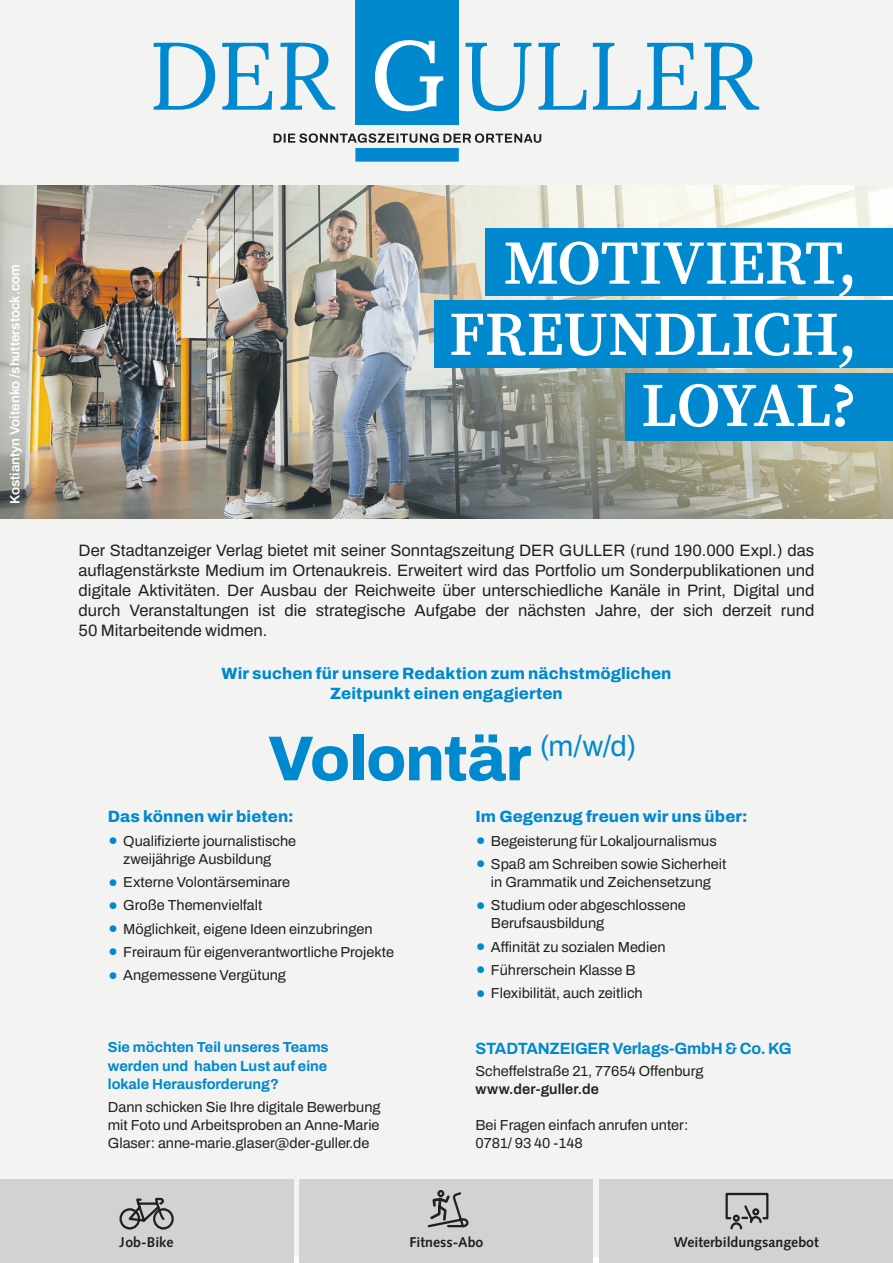
<style>
.page{position:relative;width:893px;height:1263px;background:#fff}
.page>*{position:absolute;margin:0;border:0;box-sizing:border-box;transform-origin:0 0}
.t1{font:800 63.45px "Archivo";letter-spacing:-.02em;color:#0089cf}
.t2{font:600 62.1px/71.2px "Source Serif Pro";letter-spacing:-.01em;color:#fff;text-align:right}
.t3{font:16.5px/20px "Archivo";color:#231f20;text-align:justify}
.t4{font:800 16.35px/20px "Archivo";letter-spacing:.005em;color:#0089cf;text-align:center}
.t5{font:700 16.35px "Archivo";letter-spacing:-.015em;color:#0089cf}
.t6{font:14.55px/18.1px "Archivo";color:#231f20}
.t7{font:700 14.55px/18.1px "Archivo";color:#0089cf;text-align:justify}
.t8{font:600 14.55px "Archivo";letter-spacing:.005em;color:#231f20}
.t9{font:700 14.1px "Syntax";color:#231f20}
.t10{font:600 13.5px "Archivo";color:#fff}
.s1{font-size:27.15px;color:#0089cf}
</style>
<div class="page">
<div style="left:0;top:0;width:893px;height:1256px;background:#f3f3f1"></div>
<div style="left:355px;top:148px;width:104px;height:14px;background:#0089cf"></div>
<div style="left:355px;top:0;width:104px;height:125px;background:#0089cf"></div>
<svg style="left:274px;top:133px;width:267px;height:10px"></svg>
<svg style="left:465px;top:43px;width:294px;height:68px"></svg>
<svg style="left:375px;top:40px;width:68px;height:71px"></svg>
<svg style="left:154px;top:43px;width:181px;height:67px"></svg>
<img style="left:0;top:185px;width:893px;height:333px">
<div style="left:485px;top:228px;width:408px;height:68px;background:#0089cf"></div>
<div style="left:435px;top:301px;width:458px;height:67px;background:#0089cf"></div>
<div style="left:625px;top:373px;width:268px;height:67px;background:#0089cf"></div>
<div style="left:0;top:1179px;width:293px;height:84px;background:#d1d2d4"></div>
<svg style="left:119px;top:1197px;width:55px;height:33px"></svg>
<div style="left:300px;top:1179px;width:293px;height:84px;background:#d1d2d4"></div>
<svg style="left:427px;top:1190px;width:42px;height:38px"></svg>
<div style="left:600px;top:1179px;width:293px;height:84px;background:#d1d2d4"></div>
<svg style="left:725px;top:1192px;width:43px;height:37px"></svg>
<p class="t10" style="left:5px;top:504px;width:241px;rotate:-90deg">Kostiantyn Voitenko /shutterstock.com</p>
<h2 class="t2" style="left:449px;top:227px;width:409px">MOTIVIERT,<br>FREUNDLICH,<br>LOYAL?</h2>
<p class="t3" style="left:79px;top:540px;width:737px">Der Stadtanzeiger Verlag bietet mit seiner Sonntagszeitung DER GULLER (rund 190.000 Expl.) das auflagenstärkste Medium im Ortenaukreis. Erweitert wird das Portfolio um Sonderpublikationen und digitale Aktivitäten. Der Ausbau der Reichweite über unterschiedliche Kanäle in Print, Digital und durch Veranstaltungen ist die strategische Aufgabe der nächsten Jahre, der sich derzeit rund 50 Mitarbeitende widmen.</p>
<p class="t4" style="left:222px;top:664px;width:451px">Wir suchen für unsere Redaktion zum nächstmöglichen<br>Zeitpunkt einen engagierten</p>
<h1 class="t1" style="left:268px;top:711px;width:370px">Volontär <sup>(m/w/d)</sup></h1>
<p class="t4" style="left:108px;top:807px;width:187px">Das können wir bieten:</p>
<p class="t6" style="left:123px;top:831px;width:174px;text-indent:-15px"><span class="s1">•</span> Qualifizierte journalistische zweijährige Ausbildung</p>
<p class="t6" style="left:108px;top:873px;width:184px"><span class="s1">•</span> Externe Volontärseminare</p>
<p class="t6" style="left:108px;top:896px;width:156px"><span class="s1">•</span> Große Themenvielfalt</p>
<p class="t6" style="left:108px;top:919px;width:266px"><span class="s1">•</span> Möglichkeit, eigene Ideen einzubringen</p>
<p class="t6" style="left:108px;top:943px;width:288px"><span class="s1">•</span> Freiraum für eigenverantwortliche Projekte</p>
<p class="t6" style="left:108px;top:966px;width:180px"><span class="s1">•</span> Angemessene Vergütung</p>
<p class="t4" style="left:475px;top:807px;width:274px">Im Gegenzug freuen wir uns über:</p>
<p class="t6" style="left:475px;top:831px;width:243px"><span class="s1">•</span> Begeisterung für Lokaljournalismus</p>
<p class="t6" style="left:475px;top:855px;width:252px;text-align:center"><span class="s1">•</span> Spaß am Schreiben sowie Sicherheit in Grammatik und Zeichensetzung</p>
<p class="t6" style="left:491px;top:896px;width:196px;text-indent:-15px"><span class="s1">•</span> Studium oder abgeschlossene<br>Berufsausbildung</p>
<p class="t6" style="left:475px;top:937px;width:192px"><span class="s1">•</span> Affinität zu sozialen Medien</p>
<p class="t6" style="left:475px;top:961px;width:162px"><span class="s1">•</span> Führerschein Klasse B</p>
<p class="t6" style="left:475px;top:984px;width:169px"><span class="s1">•</span> Flexibilität, auch zeitlich</p>
<p class="t7" style="left:108px;top:1038px;width:222px">Sie möchten Teil unseres Teams werden und haben Lust auf eine lokale Herausforderung?</p>
<p class="t6" style="left:108px;top:1098px;width:274px;text-align:justify">Dann schicken Sie Ihre digitale Bewerbung mit Foto und Arbeitsproben an Anne-Marie Glaser: anne-marie.glaser@der-guller.de</p>
<p class="t5" style="left:475px;top:1036px;width:318px">STADTANZEIGER Verlags-GmbH &amp; Co. KG</p>
<p class="t6" style="left:475px;top:1061px;width:230px">Scheffelstraße 21, 77654 Offenburg</p>
<p class="t8" style="left:475px;top:1078px;width:125px">www.der-guller.de</p>
<p class="t6" style="left:475px;top:1116px;width:214px">Bei Fragen einfach anrufen unter:<br>0781/ 93 40 -148</p>
<p class="t9" style="left:120px;top:1234px;width:55px">Job-Bike</p>
<p class="t9" style="left:409px;top:1234px;width:76px">Fitness-Abo</p>
<p class="t9" style="left:674px;top:1234px;width:147px">Weiterbildungsangebot</p>
</div>
